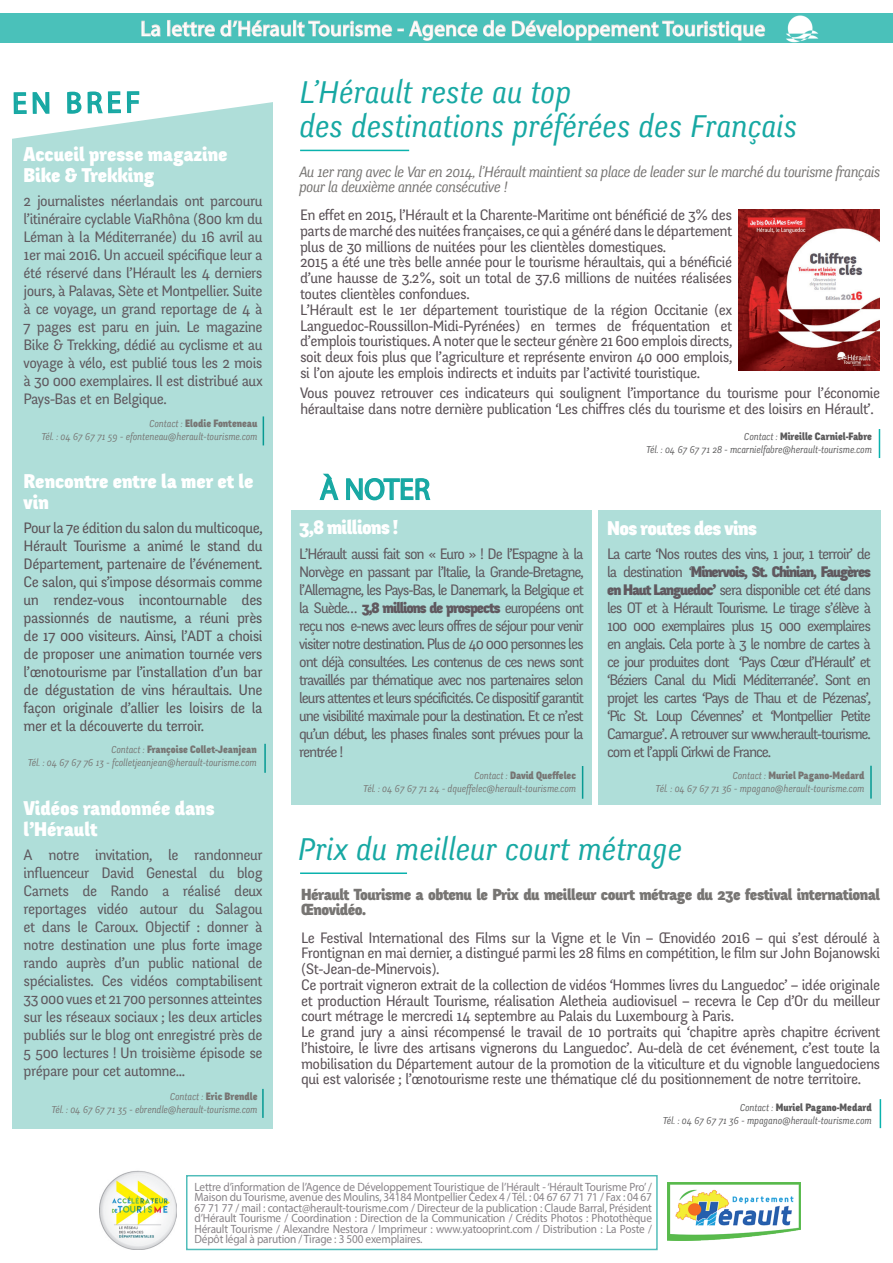
<style>
.page{position:relative;width:893px;height:1263px;background:#fff}
.page>*{position:absolute;margin:0;border:0;box-sizing:border-box;transform-origin:0 0}
.t1{font:italic 33px/34.5px "Fengardo";color:#17a8a3}
.t2{font:30px "Myriad Pro";letter-spacing:.065em;color:#17a8a3}
.t3{font:21px "Myriad Pro";letter-spacing:.02em;color:#fff}
.t4{font:900 19.5px/21px "Fengardo Neue";color:#fff}
.t5{font:900 19.5px "Fengardo Neue";letter-spacing:-.03em;color:#fff}
.t6{font:italic 15.75px/15px "Fengardo";letter-spacing:-.03em;color:#777573}
.t7{font:900 15.75px/15px "Fengardo Neue";letter-spacing:-.03em;color:#777573}
.t8{font:15px/15.8px "Fengardo Neue";letter-spacing:-.03em;color:#5b5257}
.t9{font:15px/18px "Fengardo Neue";letter-spacing:-.06em;color:#60595f;text-align:justify}
.t10{font:12px/10.5px "Myriad Pro";letter-spacing:-.015em;color:#60595f;text-align:justify;scale:.94 1}
.t11{font:italic 10.5px "Fengardo";color:#777573;scale:.95 1}
.t12{font:900 10.5px "Fengardo Neue";color:#777573;scale:.95 1}
.t13{font:italic 10.5px "Fengardo";color:#5b5a5b;scale:.95 1}
.t14{font:900 10.5px "Fengardo Neue";color:#5b5a5b;scale:.95 1}
.s1{font-family:"Fengardo";font-weight:400;font-style:italic}
.s2{font-weight:900}
</style>
<div class="page">
<div style="left:0;top:13px;width:893px;height:30px;background:#4ac1ba"></div>
<div style="left:13px;top:98px;width:260px;height:1031px;background:#afded9"></div>
<hr style="left:262px;top:1089px;width:2px;height:29px;background:#0ab2ad">
<svg style="left:263px;top:416px;width:1px;height:29px"></svg>
<svg style="left:186px;top:1175px;width:472px;height:76px"></svg>
<img style="left:100px;top:1170px;width:77px;height:79px">
<img style="left:667px;top:1183px;width:134px;height:58px">
<svg style="left:319px;top:473px;width:112px;height:28px"></svg>
<div style="left:292px;top:510px;width:300px;height:294px;background:#afded9"></div>
<hr style="left:582px;top:766px;width:1px;height:33px;background:#0ab2ad">
<div style="left:598px;top:510px;width:282px;height:294px;background:#afded9"></div>
<hr style="left:870px;top:766px;width:2px;height:32px;background:#0ab2ad">
<svg style="left:12px;top:20px;width:754px;height:120px"></svg>
<img style="left:786px;top:15px;width:33px;height:28px">
<hr style="left:264px;top:744px;width:2px;height:29px;background:#0ab2ad">
<img style="left:738px;top:209px;width:142px;height:161px">
<hr style="left:300px;top:150px;width:109px;height:1px;background:#0ab2ad">
<svg style="left:879px;top:429px;width:1px;height:29px"></svg>
<hr style="left:300px;top:872px;width:107px;height:2px;background:#0ab2ad">
<svg style="left:880px;top:1099px;width:1px;height:29px"></svg>
<h3 class="t3" style="left:141px;top:16px;width:626px">La lettre d’Hérault Tourisme - Agence de Développement Touristique</h3>
<h2 class="t2" style="left:12px;top:84px;width:130px">EN BREF</h2>
<h3 class="t4" style="left:24px;top:145px;width:205px">Accueil presse magazine<br>Bike &amp; Trekking</h3>
<p class="t9" style="left:24px;top:193px;width:241px">2 journalistes néerlandais ont parcouru l’itinéraire cyclable ViaRhôna (800 km du Léman à la Méditerranée) du 16 avril au 1er mai 2016. Un accueil spécifique leur a été réservé dans l’Hérault les 4 derniers jours, à Palavas, Sète et Montpellier. Suite à ce voyage, un grand reportage de 4 à 7 pages est paru en juin. Le magazine Bike &amp; Trekking, dédié au cyclisme et au voyage à vélo, est publié tous les 2 mois à 30 000 exemplaires. Il est distribué aux Pays-Bas et en Belgique.</p>
<p class="t12" style="left:149px;top:417px;width:116px"><span class="s1">Contact :</span> Elodie Fonteneau</p>
<p class="t11" style="left:41px;top:431px;width:229px">Tél. : 04 67 67 71 59 - efonteneau@herault-tourisme.com</p>
<h3 class="t4" style="left:24px;top:471px;width:231px">Rencontre entre la mer et le vin</h3>
<p class="t8" style="left:24px;top:520px;width:240px;line-height:18px;text-align:justify">Pour la 7e édition du salon du multicoque, Hérault Tourisme a animé le stand du Département, partenaire de l’événement.<br>Ce salon, qui s’impose désormais comme un rendez-vous incontournable des passionnés de nautisme, a réuni près de 17 000 visiteurs. Ainsi, l’ADT a choisi de proposer une animation tournée vers l’œnotourisme par l’installation d’un bar de dégustation de vins héraultais. Une façon originale d’allier les loisirs de la mer et la découverte du terroir.</p>
<p class="t12" style="left:111px;top:743px;width:155px"><span class="s1">Contact :</span> Françoise Collet-Jeanjean</p>
<p class="t11" style="left:28px;top:757px;width:242px">Tél. : 04 67 67 76 13 - fcolletjeanjean@herault-tourisme.com</p>
<h3 class="t4" style="left:24px;top:798px;width:192px">Vidéos randonnée dans l’Hérault</h3>
<p class="t9" style="left:24px;top:846px;width:241px">A notre invitation, le randonneur influenceur David Genestal du blog Carnets de Rando a réalisé deux reportages vidéo autour du Salagou et dans le Caroux. Objectif : donner à notre destination une plus forte image rando auprès d’un public national de spécialistes. Ces vidéos comptabilisent 33 000 vues et 21 700 personnes atteintes sur les réseaux sociaux ; les deux articles publiés sur le blog ont enregistré près de 5 500 lectures ! Un troisième épisode se prépare pour cet automne...</p>
<p class="t12" style="left:170px;top:1090px;width:94px"><span class="s1">Contact :</span> Eric Brendle</p>
<p class="t11" style="left:51px;top:1104px;width:218px">Tél. : 04 67 67 71 35 - ebrendle@herault-tourisme.com</p>
<h1 class="t1" style="left:299px;top:76px;width:499px">L’Hérault reste au top<br>des destinations préférées des Français</h1>
<p class="t6" style="left:299px;top:165px;width:583px">Au 1er rang avec le Var en 2014, l’Hérault maintient sa place de leader sur le marché du tourisme français pour la deuxième année consécutive !</p>
<p class="t8" style="left:300px;top:207px;width:434px">En effet en 2015, l’Hérault et la Charente-Maritime ont bénéficié de 3% des parts de marché des nuitées françaises, ce qui a généré dans le département plus de 30 millions de nuitées pour les clientèles domestiques.<br>2015 a été une très belle année pour le tourisme héraultais, qui a bénéficié d’une hausse de 3.2%, soit un total de 37.6 millions de nuitées réalisées toutes clientèles confondues.<br>L’Hérault est le 1er département touristique de la région Occitanie (ex Languedoc-Roussillon-Midi-Pyrénées) en termes de fréquentation et d’emplois touristiques. A noter que le secteur génère 21 600 emplois directs, soit deux fois plus que l’agriculture et représente environ 40 000 emplois, si l’on ajoute les emplois indirects et induits par l’activité touristique.</p>
<p class="t8" style="left:300px;top:386px;width:582px">Vous pouvez retrouver ces indicateurs qui soulignent l’importance du tourisme pour l’économie héraultaise dans notre dernière publication ‘Les chiffres clés du tourisme et des loisirs en Hérault’.</p>
<h2 class="t2" style="left:320px;top:471px;width:112px">À NOTER</h2>
<h3 class="t5" style="left:299px;top:517px;width:100px">3,8 millions !</h3>
<p class="t9" style="left:299px;top:545px;width:286px">L’Hérault aussi fait son « Euro » ! De l’Espagne à la Norvège en passant par l’Italie, la Grande-Bretagne, l’Allemagne, les Pays-Bas, le Danemark, la Belgique et la Suède… <span class="s2">3,8 millions de prospects</span> européens ont reçu nos e-news avec leurs offres de séjour pour venir visiter notre destination. Plus de 40 000 personnes les ont déjà consultées. Les contenus de ces news sont travaillés par thématique avec nos partenaires selon leurs attentes et leurs spécificités. Ce dispositif garantit une visibilité maximale pour la destination. Et ce n’est qu’un début, les phases finales sont prévues pour la rentrée !</p>
<p class="t12" style="left:474px;top:769px;width:109px"><span class="s1">Contact :</span> David Queffelec</p>
<p class="t11" style="left:363px;top:783px;width:226px">Tél. : 04 67 67 71 24 - dqueffelec@herault-tourisme.com</p>
<p class="t14" style="left:744px;top:430px;width:136px"><span class="s1">Contact :</span> Mireille Carniel-Fabre</p>
<p class="t13" style="left:646px;top:444px;width:239px">Tél. : 04 67 67 71 28 - mcarnielfabre@herault-tourisme.com</p>
<h3 class="t5" style="left:607px;top:517px;width:151px">Nos routes des vins</h3>
<p class="t9" style="left:607px;top:545px;width:265px">La carte ‘Nos routes des vins, 1 jour, 1 terroir’ de la destination ‘<span class="s2">Minervois, St. Chinian, Faugères en Haut Languedoc’</span> sera disponible cet été dans les OT et à Hérault Tourisme. Le tirage s’élève à 100 000 exemplaires plus 15 000 exemplaires en anglais. Cela porte à 3 le nombre de cartes à ce jour produites dont ‘Pays Cœur d’Hérault’ et ‘Béziers Canal du Midi Méditerranée’. Sont en projet les cartes ‘Pays de Thau et de Pézenas’, ‘Pic St. Loup Cévennes’ et ‘Montpellier Petite Camargue’. A retrouver sur www.herault-tourisme. com et l’appli Cirkwi de France.</p>
<p class="t12" style="left:732px;top:769px;width:140px"><span class="s1">Contact :</span> Muriel Pagano-Medard</p>
<p class="t11" style="left:656px;top:783px;width:221px">Tél. : 04 67 67 71 36 - mpagano@herault-tourisme.com</p>
<h1 class="t1" style="left:298px;top:832px;width:386px">Prix du meilleur court métrage</h1>
<p class="t7" style="left:301px;top:888px;width:580px">Hérault Tourisme a obtenu le Prix du meilleur court métrage du 23e festival international<br>Œnovidéo.</p>
<p class="t8" style="left:301px;top:930px;width:581px">Le Festival International des Films sur la Vigne et le Vin – Œnovidéo 2016 – qui s’est déroulé à Frontignan en mai dernier, a distingué parmi les 28 films en compétition, le film sur John Bojanowski (St-Jean-de-Minervois).<br>Ce portrait vigneron extrait de la collection de vidéos ‘Hommes livres du Languedoc’ – idée originale et production Hérault Tourisme, réalisation Aletheia audiovisuel – recevra le Cep d’Or du meilleur court métrage le mercredi 14 septembre au Palais du Luxembourg à Paris.<br>Le grand jury a ainsi récompensé le travail de 10 portraits qui ‘chapitre après chapitre écrivent l’histoire, le livre des artisans vignerons du Languedoc’. Au-delà de cet événement, c’est toute la mobilisation du Département autour de la promotion de la viticulture et du vignoble languedociens qui est valorisée ; l’œnotourisme reste une thématique clé du positionnement de notre territoire.</p>
<p class="t14" style="left:740px;top:1101px;width:140px"><span class="s1">Contact :</span> Muriel Pagano-Medard</p>
<p class="t13" style="left:663px;top:1115px;width:221px">Tél. : 04 67 67 71 36 - mpagano@herault-tourisme.com</p>
<p class="t10" style="left:195px;top:1181px;width:488px">Lettre d’information de l’Agence de Développement Touristique de l’Hérault - ‘Hérault Tourisme Pro’ / Maison du Tourisme, avenue des Moulins, 34184 Montpellier Cedex 4 / Tél. : 04 67 67 71 71 / Fax : 04 67<br>67 71 77 / mail : contact@herault-tourisme.com / Directeur de la publication : Claude Barral, Président d’Hérault Tourisme / Coordination : Direction de la Communication / Crédits Photos : Photothèque Hérault Tourisme / Alexandre Nestora / Imprimeur : www.yatooprint.com / Distribution : La Poste / Dépôt légal à parution / Tirage : 3 500 exemplaires.</p>
</div>
